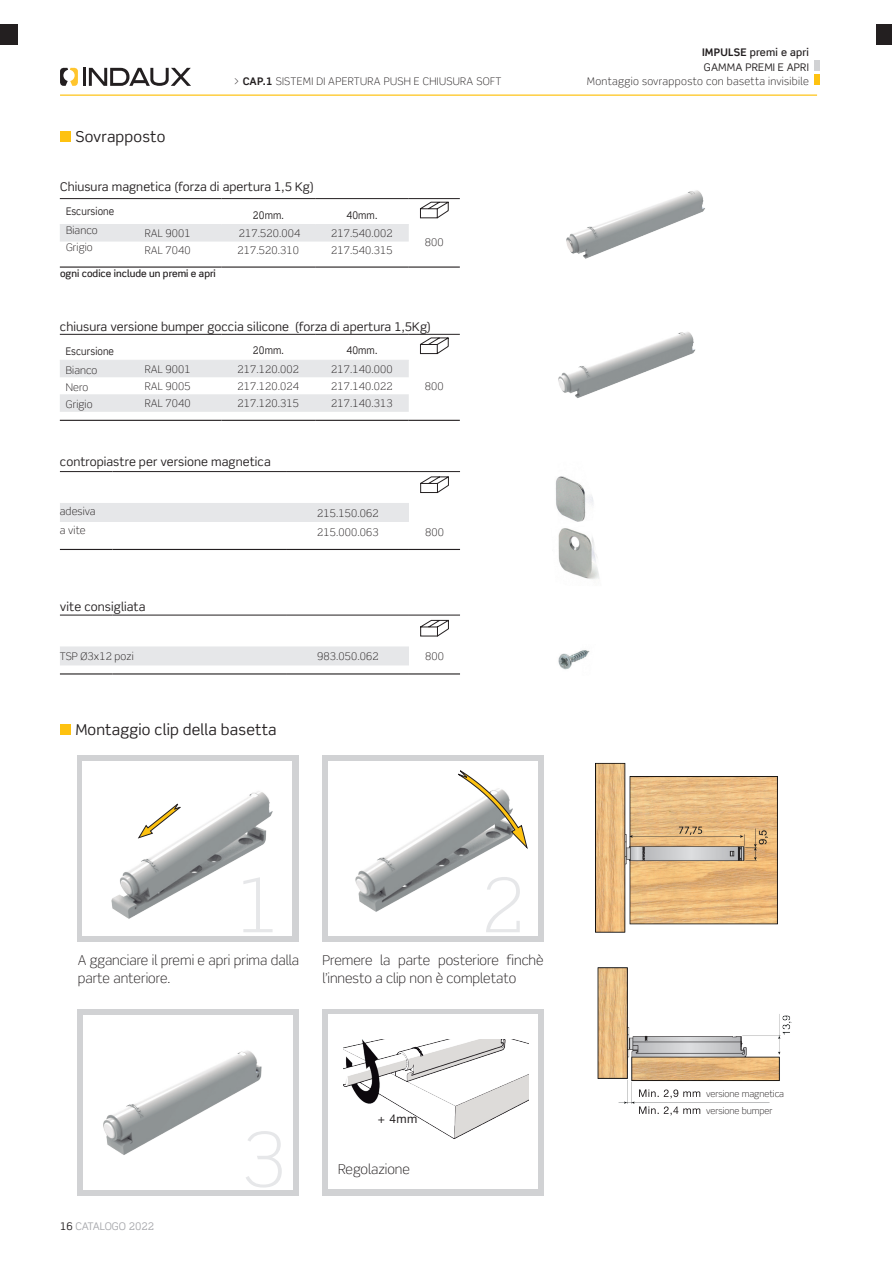
<style>
.page{position:relative;width:892px;height:1263px;background:#fff}
.page>*{position:absolute;margin:0;border:0;box-sizing:border-box;transform-origin:0 0}
.ind__PAGINA_CURSIVA{font:300 75px "Scene Pro";color:#e6e7e9}
.TITULU_2{font:15px "Scene Pro";letter-spacing:.01em;color:#231f20}
.texto{font:300 13.5px/18px "Scene Pro";color:#231f20}
.tabl__TITULO{font:12px "Scene Pro";letter-spacing:.005em;color:#231f20}
.ind__PAGINA_CURSIVA-2{font:12px "Helvetica Neue LT Std";color:#231f20}
.tabl__texto{font:300 10.5px "Scene Pro";letter-spacing:.01em;color:#231f20}
.cab__TITULU_2{font:300 10.5px "Scene Pro";letter-spacing:.03em;color:#231f20}
.tabl__texto_-_izq{font:300 10.5px "Scene Pro";letter-spacing:.01em;color:#231f20}
.tabl__titulillo{font:10.5px "Scene Pro";letter-spacing:.01em;color:#231f20;scale:.9 1}
.tabl__titulillo-2{font:300 10.5px "Scene Pro";letter-spacing:.01em;color:#231f20}
.cab__TITULU_Ø{font:500 10.5px "Scene Pro";letter-spacing:.02em;color:#231f20}
.cab__TITULU_1{font:10.5px "Scene Pro";letter-spacing:.01em;color:#231f20}
.t1{font:10.5px "Scene Pro";color:#a8a9ad}
.notas{font:500 9.75px "Scene Pro";color:#231f20}
.notas-2{font:300 9px "Scene Pro";color:#231f20}
.s1{font-weight:700}
.s2{color:#231f20}
</style>
<div class="page">
<div style="left:814px;top:60px;width:5px;height:11px;background:#d1d2d4"></div>
<div style="left:814px;top:75px;width:5px;height:10px;background:#fec210"></div>
<hr style="left:60px;top:95px;width:756px;height:1px;background:#fec210">
<svg style="left:60px;top:68px;width:18px;height:18px"></svg>
<hr style="left:83px;top:68px;width:3px;height:18px;background:#231f20">
<svg style="left:89px;top:68px;width:102px;height:18px"></svg>
<img style="left:558px;top:528px;width:41px;height:51px">
<div style="left:78px;top:1009px;width:221px;height:186px;background:#d1d2d4"></div>
<div style="left:84px;top:1015px;width:209px;height:174px;background:#fff"></div>
<div style="left:322px;top:755px;width:221px;height:186px;background:#d1d2d4"></div>
<div style="left:328px;top:761px;width:209px;height:174px;background:#fff"></div>
<img style="left:355px;top:815px;width:173px;height:97px">
<div style="left:77px;top:755px;width:221px;height:186px;background:#d1d2d4"></div>
<div style="left:82px;top:761px;width:210px;height:175px;background:#fff"></div>
<img style="left:566px;top:190px;width:139px;height:69px">
<svg style="left:60px;top:361px;width:348px;height:51px"></svg>
<hr style="left:60px;top:334px;width:161px;height:1px;background:#231f20">
<hr style="left:221px;top:334px;width:94px;height:1px;background:#231f20">
<hr style="left:315px;top:334px;width:93px;height:1px;background:#231f20">
<hr style="left:408px;top:334px;width:51px;height:1px;background:#231f20">
<hr style="left:60px;top:360px;width:161px;height:1px;background:#e6e7e9">
<hr style="left:221px;top:360px;width:94px;height:1px;background:#e6e7e9">
<hr style="left:315px;top:360px;width:93px;height:1px;background:#e6e7e9">
<hr style="left:60px;top:420px;width:161px;height:1px;background:#231f20">
<hr style="left:221px;top:420px;width:94px;height:1px;background:#231f20">
<hr style="left:315px;top:420px;width:93px;height:1px;background:#231f20">
<hr style="left:408px;top:420px;width:51px;height:1px;background:#231f20">
<svg style="left:420px;top:337px;width:28px;height:17px"></svg>
<div style="left:60px;top:225px;width:348px;height:16px;background:#e6e7e9"></div>
<hr style="left:60px;top:198px;width:161px;height:1px;background:#231f20">
<hr style="left:221px;top:198px;width:94px;height:1px;background:#231f20">
<hr style="left:315px;top:198px;width:93px;height:1px;background:#231f20">
<hr style="left:408px;top:198px;width:51px;height:1px;background:#231f20">
<hr style="left:60px;top:224px;width:161px;height:1px;background:#e6e7e9">
<hr style="left:221px;top:224px;width:94px;height:1px;background:#e6e7e9">
<hr style="left:315px;top:224px;width:93px;height:1px;background:#e6e7e9">
<hr style="left:60px;top:266px;width:161px;height:2px;background:#231f20">
<hr style="left:221px;top:266px;width:94px;height:2px;background:#231f20">
<hr style="left:315px;top:266px;width:93px;height:2px;background:#231f20">
<hr style="left:408px;top:266px;width:51px;height:2px;background:#231f20">
<svg style="left:420px;top:202px;width:28px;height:16px"></svg>
<div style="left:60px;top:131px;width:11px;height:11px;background:#fec210"></div>
<div style="left:60px;top:724px;width:10px;height:11px;background:#fec210"></div>
<svg style="left:454px;top:770px;width:73px;height:79px"></svg>
<img style="left:558px;top:332px;width:138px;height:66px">
<div style="left:322px;top:1009px;width:221px;height:186px;background:#d1d2d4"></div>
<div style="left:328px;top:1014px;width:209px;height:174px;background:#fff"></div>
<img style="left:343px;top:1039px;width:185px;height:99px">
<img style="left:111px;top:791px;width:162px;height:128px">
<svg style="left:138px;top:802px;width:44px;height:36px"></svg>
<img style="left:103px;top:1050px;width:159px;height:105px">
<img style="left:595px;top:762px;width:197px;height:354px">
<svg style="left:638px;top:1089px;width:62px;height:9px"></svg>
<svg style="left:638px;top:1106px;width:62px;height:9px"></svg>
<img style="left:555px;top:476px;width:39px;height:46px">
<img style="left:558px;top:650px;width:32px;height:20px">
<svg style="left:60px;top:472px;width:349px;height:50px"></svg>
<hr style="left:60px;top:471px;width:52px;height:1px;background:#231f20">
<hr style="left:112px;top:471px;width:175px;height:1px;background:#231f20">
<hr style="left:287px;top:471px;width:122px;height:1px;background:#231f20">
<hr style="left:409px;top:471px;width:51px;height:1px;background:#231f20">
<hr style="left:60px;top:549px;width:52px;height:1px;background:#231f20">
<hr style="left:112px;top:549px;width:175px;height:1px;background:#231f20">
<hr style="left:287px;top:549px;width:122px;height:1px;background:#231f20">
<hr style="left:409px;top:549px;width:51px;height:1px;background:#231f20">
<svg style="left:420px;top:476px;width:28px;height:17px"></svg>
<div style="left:60px;top:646px;width:349px;height:19px;background:#e6e7e9"></div>
<hr style="left:60px;top:615px;width:52px;height:1px;background:#231f20">
<hr style="left:112px;top:615px;width:175px;height:1px;background:#231f20">
<hr style="left:287px;top:615px;width:122px;height:1px;background:#231f20">
<hr style="left:409px;top:615px;width:51px;height:1px;background:#231f20">
<hr style="left:60px;top:673px;width:52px;height:1px;background:#231f20">
<hr style="left:112px;top:673px;width:175px;height:1px;background:#231f20">
<hr style="left:287px;top:673px;width:122px;height:1px;background:#231f20">
<hr style="left:409px;top:673px;width:51px;height:1px;background:#231f20">
<svg style="left:420px;top:620px;width:28px;height:16px"></svg>
<div style="left:876px;top:24px;width:15px;height:21px;background:#231f20"></div>
<div style="left:0;top:24px;width:18px;height:21px;background:#231f20"></div>
<p class="cab__TITULU_2" style="left:233px;top:75px;width:269px">&gt; <span class="s1">CAP.1</span> SISTEMI DI APERTURA PUSH E CHIUSURA SOFT</p>
<p class="TITULU_2" style="left:75px;top:127px;width:91px">Sovrapposto</p>
<p class="tabl__TITULO" style="left:60px;top:179px;width:255px">Chiusura magnetica (forza di apertura 1,5 Kg)</p>
<p class="tabl__titulillo" style="left:66px;top:205px;width:55px">Escursione</p>
<p class="tabl__texto_-_izq" style="left:66px;top:223px;width:33px">Bianco</p>
<p class="tabl__texto_-_izq" style="left:66px;top:240px;width:28px">Grigio</p>
<p class="notas" style="left:60px;top:267px;width:157px">ogni codice include un premi e apri</p>
<p class="tabl__titulillo" style="left:253px;top:208px;width:36px">20mm.</p>
<p class="tabl__titulillo" style="left:346px;top:208px;width:36px">40mm.</p>
<p class="tabl__texto" style="left:145px;top:227px;width:47px">RAL 9001</p>
<p class="tabl__texto" style="left:239px;top:227px;width:63px">217.520.004</p>
<p class="tabl__texto" style="left:331px;top:227px;width:63px">217.540.002</p>
<p class="tabl__texto" style="left:145px;top:244px;width:47px">RAL 7040</p>
<p class="tabl__texto" style="left:237px;top:244px;width:63px">217.520.310</p>
<p class="tabl__texto" style="left:331px;top:244px;width:63px">217.540.315</p>
<p class="tabl__texto" style="left:425px;top:235px;width:20px">800</p>
<p class="tabl__TITULO" style="left:60px;top:319px;width:372px">chiusura versione bumper goccia silicone (forza di apertura 1,5Kg)</p>
<p class="tabl__titulillo" style="left:66px;top:345px;width:55px">Escursione</p>
<p class="tabl__texto_-_izq" style="left:66px;top:363px;width:33px">Bianco</p>
<p class="tabl__texto_-_izq" style="left:66px;top:380px;width:24px">Nero</p>
<p class="tabl__texto_-_izq" style="left:66px;top:397px;width:28px">Grigio</p>
<p class="tabl__titulillo" style="left:253px;top:344px;width:36px">20mm.</p>
<p class="tabl__titulillo" style="left:346px;top:344px;width:36px">40mm.</p>
<p class="tabl__texto" style="left:145px;top:363px;width:47px">RAL 9001</p>
<p class="tabl__texto" style="left:237px;top:363px;width:63px">217.120.002</p>
<p class="tabl__texto" style="left:331px;top:363px;width:63px">217.140.000</p>
<p class="tabl__texto" style="left:145px;top:380px;width:47px">RAL 9005</p>
<p class="tabl__texto" style="left:237px;top:380px;width:63px">217.120.024</p>
<p class="tabl__texto" style="left:331px;top:380px;width:63px">217.140.022</p>
<p class="tabl__texto" style="left:425px;top:380px;width:20px">800</p>
<p class="tabl__texto" style="left:145px;top:397px;width:47px">RAL 7040</p>
<p class="tabl__texto" style="left:237px;top:397px;width:63px">217.120.315</p>
<p class="tabl__texto" style="left:331px;top:397px;width:63px">217.140.313</p>
<p class="tabl__TITULO" style="left:60px;top:454px;width:212px">contropiastre per versione magnetica</p>
<p class="tabl__texto_-_izq" style="left:60px;top:505px;width:37px">adesiva</p>
<p class="tabl__texto_-_izq" style="left:60px;top:524px;width:27px">a vite</p>
<p class="tabl__TITULO" style="left:60px;top:599px;width:87px">vite consigliata</p>
<p class="tabl__texto_-_izq" style="left:60px;top:649px;width:75px">TSP Ø3x12 pozi</p>
<p class="TITULU_2" style="left:75px;top:720px;width:203px">Montaggio clip della basetta</p>
<p class="tabl__titulillo-2" style="left:317px;top:506px;width:63px">215.150.062</p>
<p class="tabl__titulillo-2" style="left:317px;top:525px;width:63px">215.000.063</p>
<p class="tabl__titulillo-2" style="left:425px;top:525px;width:20px">800</p>
<p class="tabl__titulillo-2" style="left:317px;top:650px;width:63px">983.050.062</p>
<p class="tabl__titulillo-2" style="left:425px;top:650px;width:20px">800</p>
<p class="cab__TITULU_Ø" style="left:701px;top:46px;width:108px"><span class="s1">IMPULSE</span> premi e apri</p>
<p class="cab__TITULU_1" style="left:703px;top:60px;width:106px">GAMMA PREMI E APRI</p>
<p class="cab__TITULU_2" style="left:586px;top:75px;width:224px">Montaggio sovrapposto con basetta invisibile</p>
<p class="ind__PAGINA_CURSIVA" style="left:236px;top:860px;width:46px">1</p>
<p class="ind__PAGINA_CURSIVA" style="left:481px;top:860px;width:46px">2</p>
<p class="texto" style="left:78px;top:951px;width:223px">A gganciare il premi e apri prima dalla parte anteriore.</p>
<p class="texto" style="left:322px;top:951px;width:223px">Premere la parte posteriore finchè l’innesto a clip non è completato</p>
<p class="t1" style="left:60px;top:1219px;width:96px"><span class="s2">16</span> CATALOGO 2022</p>
<p class="ind__PAGINA_CURSIVA" style="left:242px;top:1114px;width:46px">3</p>
<p class="ind__PAGINA_CURSIVA-2" style="left:378px;top:1111px;width:41px">+ 4mm</p>
<p class="texto" style="left:338px;top:1160px;width:73px">Regolazione</p>
<p class="notas-2" style="left:706px;top:1088px;width:79px">versione magnetica</p>
<p class="notas-2" style="left:706px;top:1105px;width:68px">versione bumper</p>
</div>
